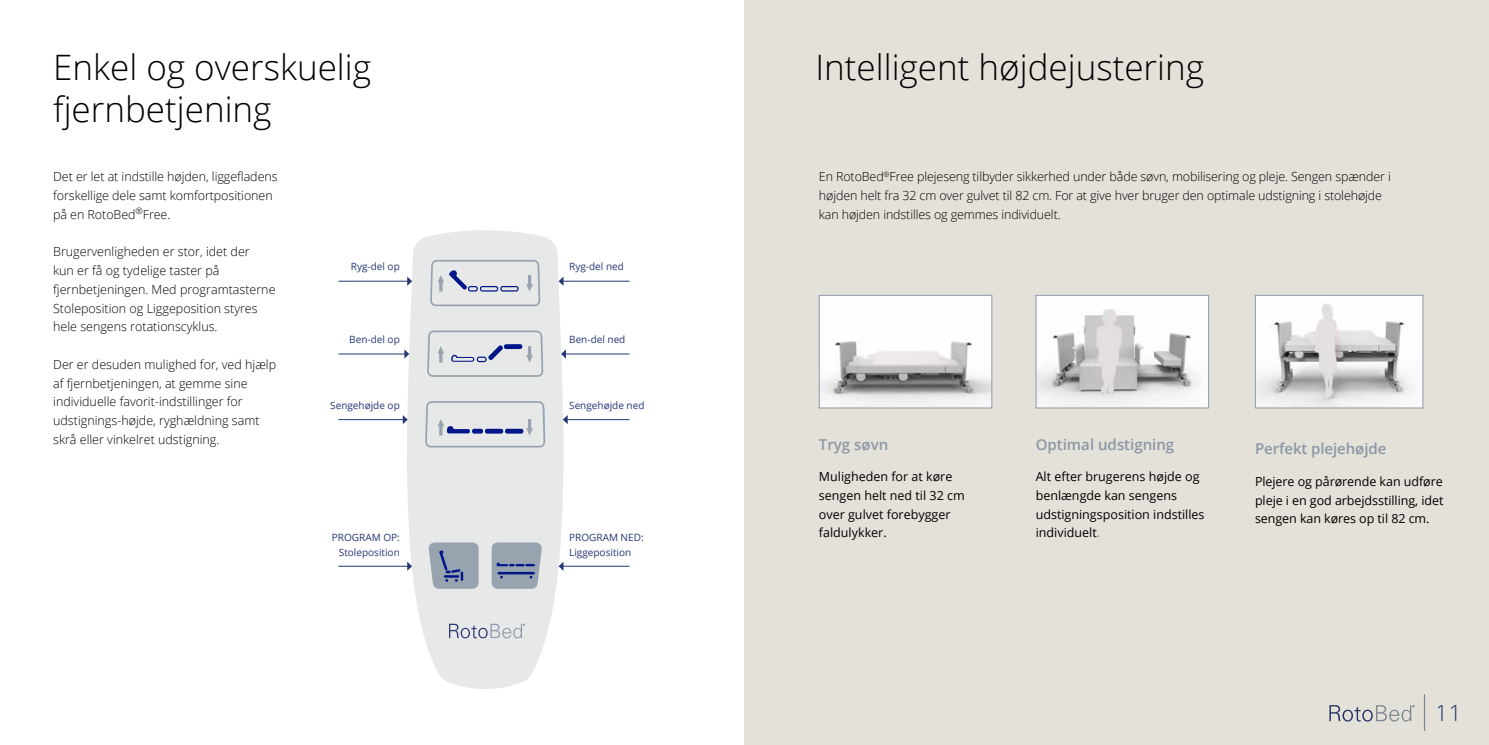
<style>
.page{position:relative;width:1489px;height:745px;background:#fff}
.page>*{position:absolute;margin:0;border:0;box-sizing:border-box;transform-origin:0 0}
.t1{font:300 35px/42px "Open Sans";color:#000}
.t2{font:300 22.5px "Open Sans";color:#253776}
.t3{font:600 15px "Open Sans";color:#8c98a7}
.t4{font:300 12.5px/18.8px "Open Sans";color:#000}
.t5{font:12.5px/18.8px "Open Sans";color:#000}
.t6{font:10px/15px "Open Sans";color:#253776;text-align:right}
.s1{font-weight:600;color:#8c98a7}
</style>
<div class="page">
<div style="left:744px;top:0;width:744px;height:744px;background:#e4e1d9"></div>
<svg style="left:407px;top:230px;width:156px;height:458px;background:#e9eaea"></svg>
<svg style="left:428px;top:542px;width:50px;height:46px;background:#929eaf"></svg>
<svg style="left:491px;top:542px;width:51px;height:46px;background:#919daf"></svg>
<svg style="left:430px;top:260px;width:110px;height:46px;background:#d2d6dc"></svg>
<svg style="left:427px;top:330px;width:116px;height:46px;background:#d3d7dd"></svg>
<svg style="left:425px;top:401px;width:120px;height:46px;background:#d0d3dc"></svg>
<svg style="left:449px;top:623px;width:76px;height:15px"></svg>
<hr style="left:338px;top:281px;width:70px;height:1px;background:#253776">
<svg style="left:407px;top:276px;width:5px;height:9px"></svg>
<hr style="left:562px;top:281px;width:67px;height:1px;background:#253776">
<svg style="left:558px;top:276px;width:5px;height:9px"></svg>
<hr style="left:338px;top:419px;width:65px;height:1px;background:#253776">
<svg style="left:403px;top:415px;width:4px;height:9px"></svg>
<hr style="left:567px;top:419px;width:62px;height:1px;background:#253776">
<svg style="left:562px;top:415px;width:5px;height:9px"></svg>
<hr style="left:338px;top:565px;width:70px;height:1px;background:#253776">
<svg style="left:407px;top:561px;width:5px;height:9px"></svg>
<hr style="left:562px;top:565px;width:67px;height:1px;background:#253776">
<svg style="left:558px;top:561px;width:5px;height:9px"></svg>
<hr style="left:338px;top:353px;width:67px;height:1px;background:#253776">
<svg style="left:404px;top:349px;width:5px;height:9px"></svg>
<hr style="left:565px;top:353px;width:64px;height:1px;background:#253776">
<svg style="left:561px;top:349px;width:5px;height:9px"></svg>
<img style="left:821px;top:297px;width:169px;height:109px">
<div style="left:819px;top:295px;width:173px;height:113px;border:1px solid #8c98a7"></div>
<img style="left:1037px;top:297px;width:169px;height:109px">
<div style="left:1035px;top:295px;width:173px;height:113px;border:1px solid #8c98a7"></div>
<img style="left:1256px;top:297px;width:164px;height:109px">
<div style="left:1254px;top:295px;width:168px;height:113px;border:1px solid #8c98a7"></div>
<svg style="left:1329px;top:705px;width:85px;height:16px"></svg>
<hr style="left:1423px;top:693px;width:1px;height:37px;background:#8c98a7">
<h1 class="t1" style="left:53px;top:45px;width:319px">Enkel og overskuelig fjernbetjening</h1>
<h1 class="t1" style="left:815px;top:45px;width:390px">Intelligent højdejustering</h1>
<p class="t4" style="left:53px;top:167px;width:226px">Det er let at indstille højden, liggefladens forskellige dele samt komfortpositionen på en RotoBed<sup>®</sup>Free.</p>
<p class="t4" style="left:53px;top:242px;width:224px">Brugervenligheden er stor, idet der<br>kun er få og tydelige taster på fjernbetjeningen. Med programtasterne Stoleposition og Liggeposition styres hele sengens rotationscyklus.</p>
<p class="t4" style="left:53px;top:354px;width:224px">Der er desuden mulighed for, ved hjælp af fjernbetjeningen, at gemme sine individuelle favorit-indstillinger for udstignings-højde, ryghældning samt skrå eller vinkelret udstigning.</p>
<p class="t6" style="left:351px;top:259px;width:50px">Ryg-del op</p>
<p class="t6" style="left:569px;top:259px;width:56px">Ryg-del ned</p>
<p class="t6" style="left:349px;top:331px;width:52px">Ben-del op</p>
<p class="t6" style="left:569px;top:331px;width:58px">Ben-del ned</p>
<p class="t6" style="left:330px;top:397px;width:71px">Sengehøjde op</p>
<p class="t6" style="left:569px;top:397px;width:77px">Sengehøjde ned</p>
<p class="t6" style="left:332px;top:529px;width:69px">PROGRAM OP:<br>Stoleposition</p>
<p class="t6" style="left:569px;top:529px;width:76px;text-align:left">PROGRAM NED:<br>Liggeposition</p>
<p class="t4" style="left:818px;top:167px;width:573px">En RotoBed<sup>®</sup>Free plejeseng tilbyder sikkerhed under både søvn, mobilisering og pleje. Sengen spænder i højden helt fra 32 cm over gulvet til 82 cm. For at give hver bruger den optimale udstigning i stolehøjde kan højden indstilles og gemmes individuelt.</p>
<p class="t3" style="left:819px;top:433px;width:71px">Tryg søvn</p>
<p class="t5" style="left:819px;top:466px;width:147px">Muligheden for at køre sengen helt ned til 32 cm over gulvet forebygger faldulykker.</p>
<p class="t3" style="left:1035px;top:433px;width:140px">Optimal udstigning</p>
<p class="t5" style="left:1035px;top:466px;width:170px">Alt efter brugerens højde og benlængde kan sengens udstigningsposition indstilles individuelt<span class="s1">.</span></p>
<p class="t3" style="left:1254px;top:438px;width:133px">Perfekt plejehøjde</p>
<p class="t5" style="left:1254px;top:471px;width:190px;text-align:justify">Plejere og pårørende kan udføre pleje i en god arbejdsstilling, idet sengen kan køres op til 82 cm.</p>
<h2 class="t2" style="left:1435px;top:697px;width:27px">11</h2>
</div>
